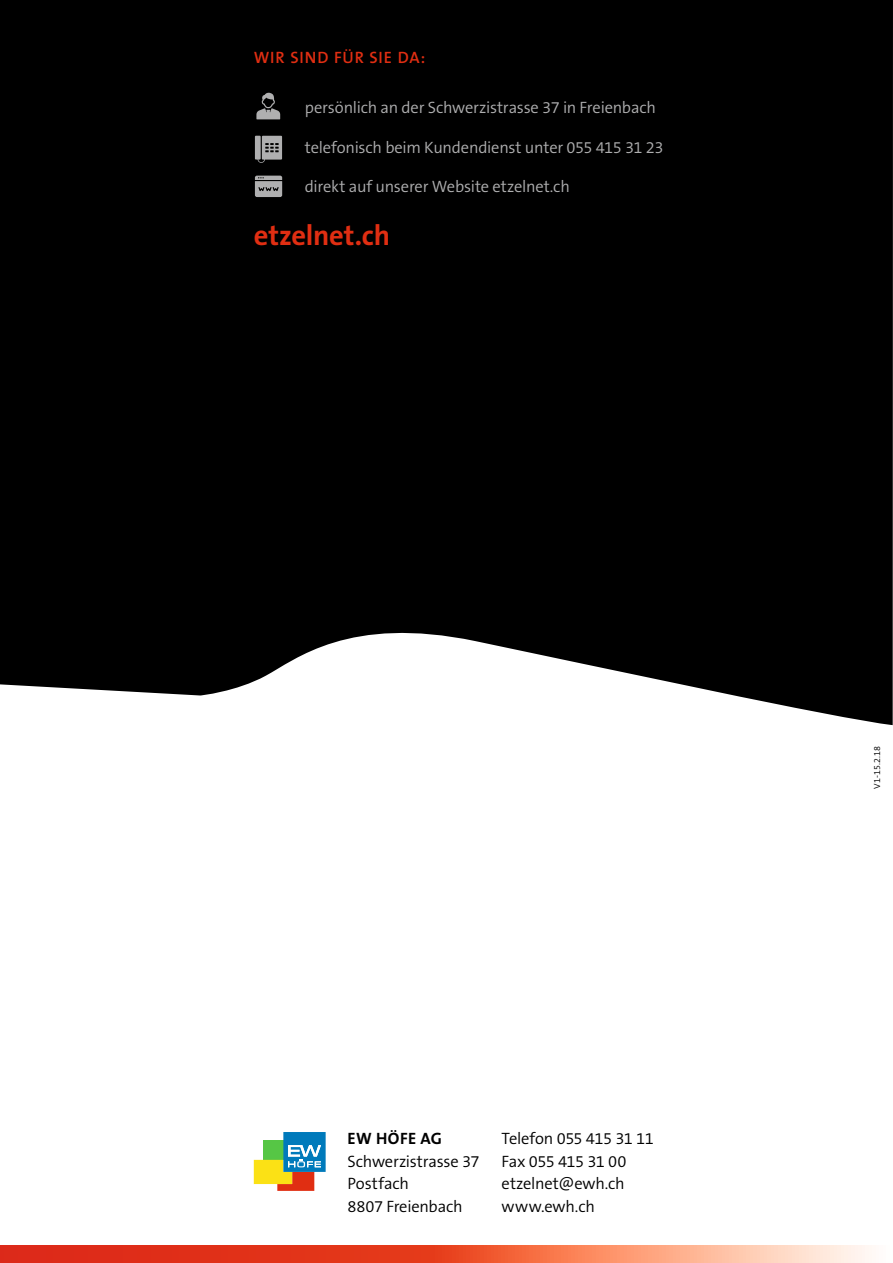
<style>
.page{position:relative;width:893px;height:1263px;background:#fff}
.page>*{position:absolute;margin:0;border:0;box-sizing:border-box;transform-origin:0 0}
.t1{font:700 28.65px "The Sans B7";letter-spacing:-.005em;color:#e02e12}
.t2{font:300 16.5px "The Sans B4";letter-spacing:-.015em;color:#afafb0}
.t3{font:300 16.5px/22.5px "The Sans B4";letter-spacing:-.015em;color:#000}
.t4{font:600 16.5px "The Sans B6";letter-spacing:.05em;color:#e02e12}
.t5{font:700 16.5px "The Sans B7";letter-spacing:.025em;color:#000}
.t6{font:300 9px "The Sans B4";color:#000}
</style>
<div class="page">
<div style="left:0;top:0;width:893px;height:725px;background:#000"></div>
<svg style="left:0;top:1246px;width:872px;height:17px;background:#ed694d"></svg>
<svg style="left:254px;top:1132px;width:72px;height:59px"></svg>
<svg style="left:256px;top:93px;width:24px;height:26px"></svg>
<svg style="left:255px;top:136px;width:27px;height:27px"></svg>
<svg style="left:255px;top:176px;width:27px;height:21px"></svg>
<p class="t4" style="left:254px;top:49px;width:173px">WIR SIND FÜR SIE DA:</p>
<p class="t2" style="left:305px;top:99px;width:353px">persönlich an der Schwerzistrasse 37 in Freienbach</p>
<p class="t2" style="left:305px;top:138px;width:360px">telefonisch beim Kundendienst unter 055 415 31 23</p>
<p class="t2" style="left:305px;top:178px;width:267px">direkt auf unserer Website etzelnet.ch</p>
<h1 class="t1" style="left:254px;top:220px;width:138px">etzelnet.ch</h1>
<p class="t5" style="left:348px;top:1130px;width:96px">EW HÖFE AG</p>
<p class="t3" style="left:348px;top:1150px;width:134px">Schwerzistrasse 37<br>Postfach<br>8807 Freienbach</p>
<p class="t3" style="left:502px;top:1128px;width:154px">Telefon 055 415 31 11<br>Fax 055 415 31 00 etzelnet@ewh.ch www.ewh.ch</p>
<p class="t6" style="left:872px;top:788px;width:44px;rotate:-90deg">V1-15.2.18</p>
</div>
